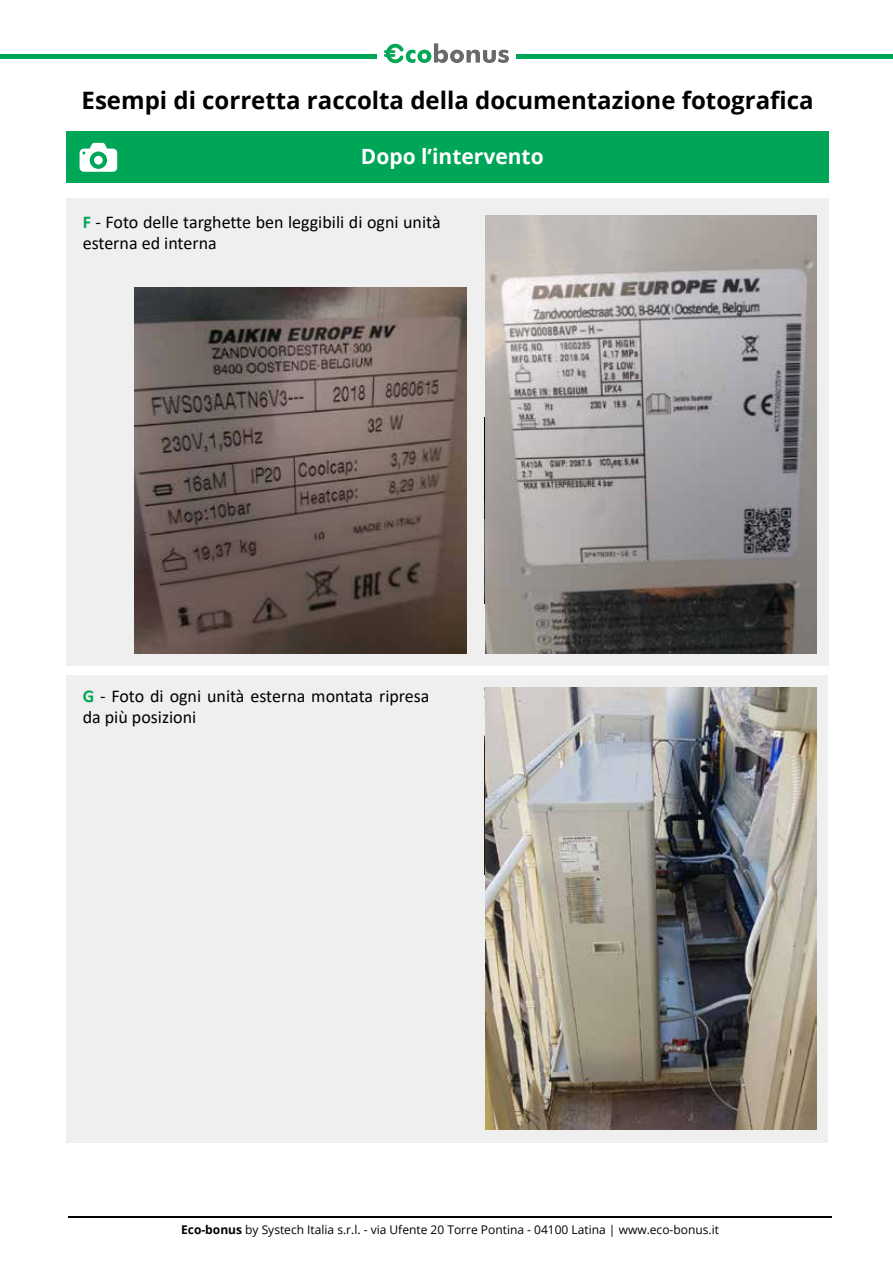
<style>
.page{position:relative;width:893px;height:1263px;background:#fff}
.page>*{position:absolute;margin:0;border:0;box-sizing:border-box;transform-origin:0 0}
.t1{font:700 24px "Open Sans";color:#000}
.t2{font:700 21px "Open Sans";color:#fff}
.t3{font:18px/21px "Calibri";color:#000}
.t4{font:12px "Open Sans";color:#000}
.s1{font-weight:700;color:#00a656}
.s2{font-weight:700}
</style>
<div class="page">
<svg style="left:384px;top:43px;width:125px;height:21px"></svg>
<div style="left:517px;top:54px;width:376px;height:5px;background:#00a657"></div>
<div style="left:0;top:54px;width:376px;height:5px;background:#00a657"></div>
<img style="left:68px;top:1217px;width:764px;height:1px">
<div style="left:66px;top:131px;width:763px;height:52px;background:#00a657"></div>
<svg style="left:80px;top:143px;width:37px;height:29px"></svg>
<div style="left:94px;top:156px;width:9px;height:9px;background:#fff;border-radius:50%"></div>
<div style="left:67px;top:199px;width:762px;height:467px;background:#efefef"></div>
<div style="left:67px;top:675px;width:761px;height:467px;background:#efefef"></div>
<img style="left:485px;top:198px;width:331px;height:440px">
<img style="left:135px;top:288px;width:331px;height:366px">
<img style="left:485px;top:638px;width:331px;height:580px">
<h1 class="t1" style="left:82px;top:84px;width:733px">Esempi di corretta raccolta della documentazione fotografica</h1>
<p class="t2" style="left:361px;top:141px;width:184px">Dopo l’intervento</p>
<p class="t3" style="left:83px;top:211px;width:359px"><span class="s1">F</span> - Foto delle targhette ben leggibili di ogni unità esterna ed interna</p>
<p class="t3" style="left:83px;top:685px;width:348px"><span class="s1">G</span> - Foto di ogni unità esterna montata ripresa da più posizioni</p>
<p class="t4" style="left:181px;top:1222px;width:539px"><span class="s2">Eco-bonus</span> by Systech Italia s.r.l. - via Ufente 20 Torre Pontina - 04100 Latina | www.eco-bonus.it</p>
</div>
